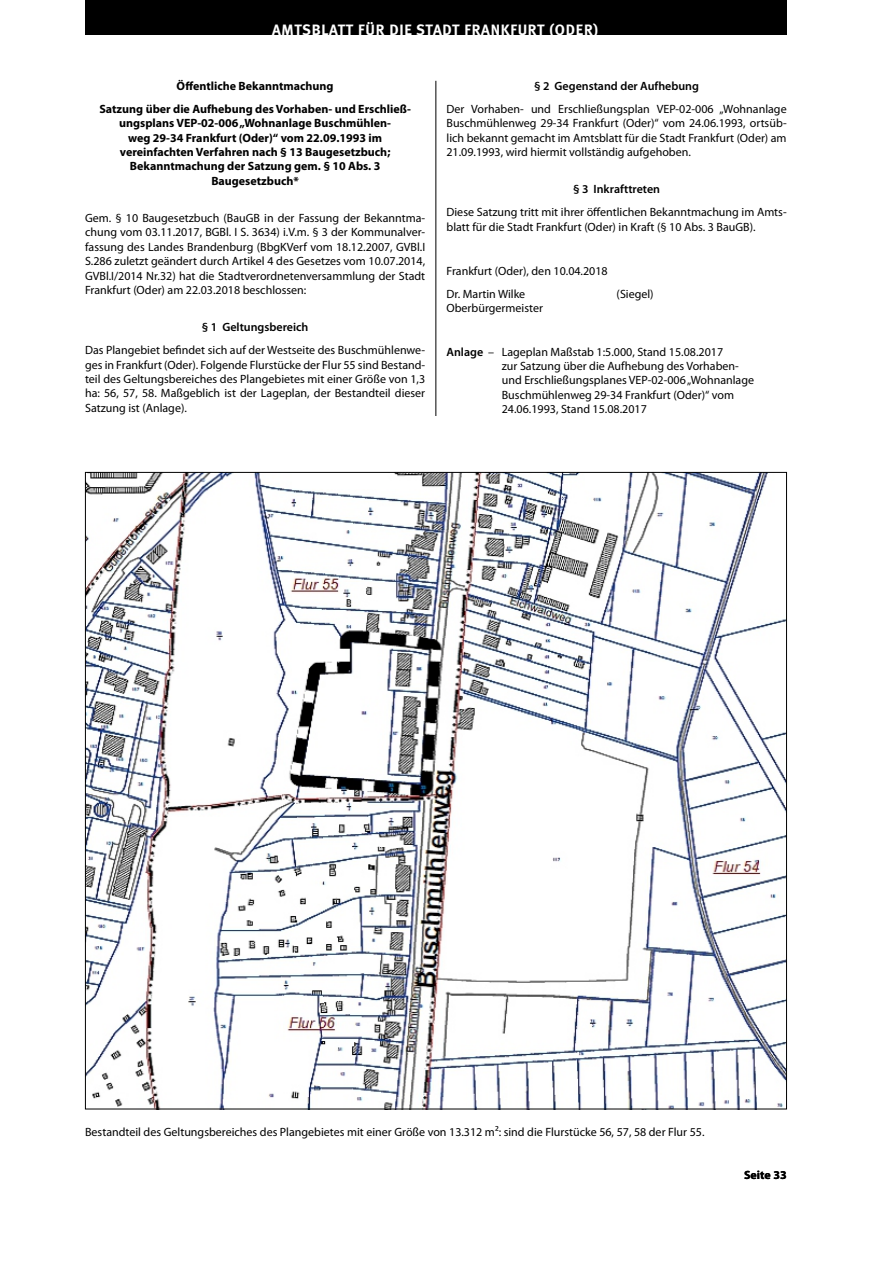
<style>
.page{position:relative;width:893px;height:1263px;background:#fff}
.page>*{position:absolute;margin:0;border:0;box-sizing:border-box;transform-origin:0 0}
.t1{font:700 15px "Meta";letter-spacing:.05em;color:#fff}
.t2{font:12px/14.4px "Myriad Pro";color:#000;text-align:justify}
.t3{font:700 12px/14.4px "Myriad Pro";color:#000;text-align:center}
.t4{font:600 12px "Myriad Pro";color:#000}
.s1{font-weight:600}
</style>
<div class="page">
<div style="left:85px;top:0;width:702px;height:35px;background:#000"></div>
<hr style="left:435px;top:81px;width:1px;height:1054px;background:#000">
<div style="left:418px;top:417px;width:37px;height:734px;background:#fff"></div>
<img style="left:87px;top:474px;width:698px;height:633px">
<p class="t1" style="left:272px;top:21px;width:328px">AMTSBLATT FÜR DIE STADT FRANKFURT (ODER)</p>
<p class="t3" style="left:99px;top:74px;width:313px;line-height:23px">Öffentliche Bekanntmachung<br>Satzung über die Aufhebung des Vorhaben- und Erschließ-</p>
<p class="t3" style="left:119px;top:115px;width:273px">ungsplans VEP-02-006 „Wohnanlage Buschmühlen&shy;weg 29-34 Frankfurt (Oder)“ vom 22.09.1993 im vereinfachten Verfahren nach § 13 Baugesetzbuch; Bekanntmachung der Satzung gem. § 10 Abs. 3<br>Baugesetzbuch*</p>
<p class="t2" style="left:85px;top:211px;width:342px">Gem. § 10 Baugesetzbuch (BauGB in der Fassung der Bekanntma&shy;chung vom 03.11.2017, BGBl. I S. 3634) i.V.m. § 3 der Kommunalver&shy;fassung des Landes Brandenburg (BbgKVerf vom 18.12.2007, GVBl.I S.286 zuletzt geändert durch Artikel 4 des Gesetzes vom 10.07.2014, GVBl.I/2014 Nr.32) hat die Stadtverordnetenversammlung der Stadt Frankfurt (Oder) am 22.03.2018 beschlossen:</p>
<p class="t4" style="left:202px;top:320px;width:108px">§ 1 Geltungsbereich</p>
<p class="t2" style="left:85px;top:343px;width:342px">Das Plangebiet befindet sich auf der Westseite des Buschmühlenwe&shy;ges in Frankfurt (Oder). Folgende Flurstücke der Flur 55 sind Bestand&shy;teil des Geltungsbereiches des Plangebietes mit einer Größe von 1,3 ha: 56, 57, 58. Maßgeblich ist der Lageplan, der Bestandteil dieser Satzung ist (Anlage).</p>
<p class="t4" style="left:534px;top:78px;width:166px">§ 2 Gegenstand der Aufhebung</p>
<p class="t2" style="left:446px;top:101px;width:342px">Der Vorhaben- und Erschließungsplan VEP-02-006 „Wohnanlage Buschmühlenweg 29-34 Frankfurt (Oder)“ vom 24.06.1993, ortsüb&shy;lich bekannt gemacht im Amtsblatt für die Stadt Frankfurt (Oder) am 21.09.1993, wird hiermit vollständig aufgehoben.</p>
<p class="t4" style="left:573px;top:182px;width:88px">§ 3 Inkrafttreten</p>
<p class="t2" style="left:446px;top:205px;width:342px">Diese Satzung tritt mit ihrer öffentlichen Bekanntmachung im Amts&shy;blatt für die Stadt Frankfurt (Oder) in Kraft (§ 10 Abs. 3 BauGB).</p>
<p class="t2" style="left:446px;top:259px;width:163px;line-height:23px">Frankfurt (Oder), den 10.04.2018<br>Dr. Martin Wilke</p>
<p class="t2" style="left:617px;top:287px;width:39px">(Siegel)</p>
<p class="t2" style="left:446px;top:301px;width:98px">Oberbürgermeister</p>
<p class="t2" style="left:502px;top:344px;width:254px;text-align:left;text-indent:-55px"><span class="s1">Anlage</span> – Lageplan Maßstab 1:5.000, Stand 15.08.2017<br>zur Satzung über die Aufhebung des Vorhaben&shy;und Erschließungsplanes VEP-02-006 „Wohnanlage Buschmühlenweg 29-34 Frankfurt (Oder)“ vom 24.06.1993, Stand 15.08.2017</p>
<p class="t2" style="left:85px;top:1124px;width:621px">Bestandteil des Geltungsbereiches des Plangebietes mit einer Größe von 13.312 m²: sind die Flurstücke 56, 57, 58 der Flur 55.</p>
<p class="t3" style="left:744px;top:1167px;width:44px">Seite 33</p>
</div>
